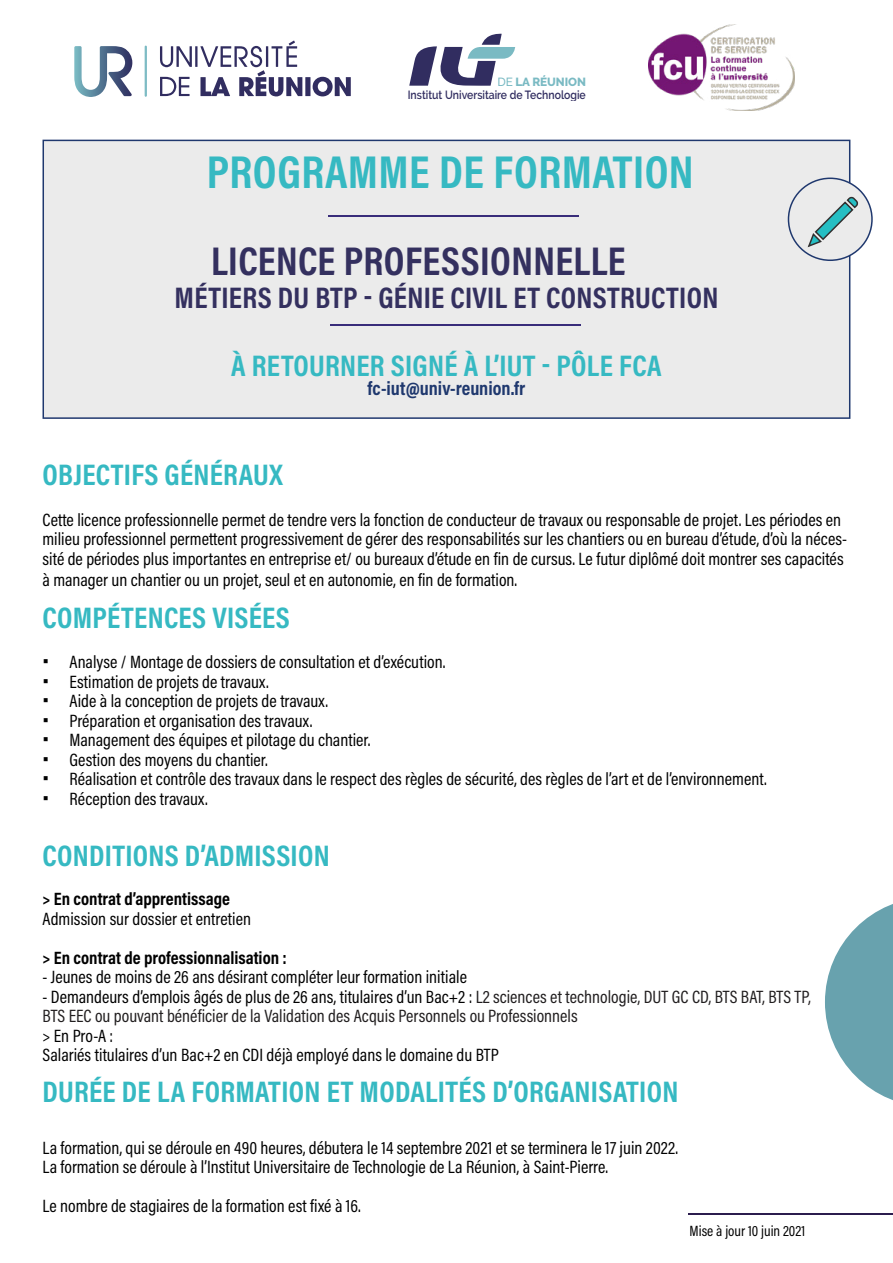
<style>
.page{position:relative;width:893px;height:1263px;background:#fff}
.page>*{position:absolute;margin:0;border:0;box-sizing:border-box;transform-origin:0 0}
.t1{font:700 46.5px "Acumin Pro Cond";letter-spacing:.01em;color:#36b9c2}
.t2{font:700 40.5px "Acumin Pro Cond";letter-spacing:.01em;color:#34305f}
.t3{font:700 30px "Acumin Pro Cond";letter-spacing:.01em;color:#36b9c2}
.t4{font:700 30px "Acumin Pro Cond";letter-spacing:.01em;color:#34305f}
.t5{font:700 19.5px "Acumin Pro Cond";color:#1f386e}
.t6{font:18px/20px "Acumin Pro Cond";color:#000}
.t7{font:18px/19.5px "Acumin Pro Cond";color:#211e1f}
.t8{font:700 18px "Acumin Pro Cond";color:#000}
.t9{font:15px "Acumin Pro Cond";color:#000}
.t10{font:600 11.85px "Raleway";color:#312d60;scale:.88 1}
.t11{font:800 11.7px "Raleway";letter-spacing:-.005em;color:#7abac3}
.s1{font-weight:500}
.s2{font-size:27px}
.s3{color:#000}
</style>
<div class="page">
<div style="left:43px;top:140px;width:807px;height:278px;background:#ebebeb"></div>
<div style="left:43px;top:140px;width:807px;height:279px;border:2px solid #1f386e"></div>
<div style="left:788px;top:178px;width:85px;height:83px;background:#ebebeb;border:2px solid #1f386e;border-radius:50%"></div>
<svg style="left:807px;top:196px;width:53px;height:52px"></svg>
<svg style="left:825px;top:904px;width:68px;height:196px"></svg>
<hr style="left:330px;top:324px;width:250px;height:2px;background:#392d7a">
<hr style="left:689px;top:1213px;width:204px;height:1px;background:#2b1c4e">
<hr style="left:328px;top:215px;width:251px;height:2px;background:#392d7a">
<svg style="left:409px;top:33px;width:106px;height:53px"></svg>
<svg style="left:74px;top:46px;width:58px;height:51px"></svg>
<svg style="left:160px;top:46px;width:32px;height:21px"></svg>
<hr style="left:195px;top:46px;width:2px;height:21px;background:#312d60">
<svg style="left:200px;top:41px;width:102px;height:55px"></svg>
<div style="left:305px;top:77px;width:5px;height:19px;background:#312d60"></div>
<svg style="left:313px;top:77px;width:38px;height:19px"></svg>
<svg style="left:160px;top:77px;width:30px;height:19px"></svg>
<div style="left:145px;top:46px;width:1px;height:50px;border:1px solid #7abac3"></div>
<img style="left:648px;top:24px;width:146px;height:86px">
<p class="t11" style="left:497px;top:75px;width:90px"><span class="s1">DE</span> LA RÉUNION</p>
<p class="t10" style="left:408px;top:88px;width:204px">Institut Universitaire de Technologie</p>
<h1 class="t1" style="left:207px;top:141px;width:488px">PROGRAMME DE FORMATION</h1>
<h2 class="t2" style="left:211px;top:234px;width:416px">LICENCE PROFESSIONNELLE</h2>
<h3 class="t4" style="left:175px;top:278px;width:545px">MÉTIERS DU BTP - GÉNIE CIVIL ET CONSTRUCTION</h3>
<h3 class="t3" style="left:231px;top:345px;width:432px">À RETOURNER SIGNÉ À L’IUT - PÔLE FCA</h3>
<p class="t5" style="left:368px;top:375px;width:159px">fc-iut@univ-reunion.fr</p>
<h3 class="t3" style="left:43px;top:455px;width:242px">OBJECTIFS GÉNÉRAUX</h3>
<p class="t6" style="left:43px;top:509px;width:806px">Cette licence professionnelle permet de tendre vers la fonction de conducteur de travaux ou responsable de projet. Les périodes en milieu professionnel permettent progressivement de gérer des responsabilités sur les chantiers ou en bureau d’étude, d’où la néces&shy;sité de périodes plus importantes en entreprise et/ ou bureaux d’étude en fin de cursus. Le futur diplômé doit montrer ses capacités à manager un chantier ou un projet, seul et en autonomie, en fin de formation.</p>
<h3 class="t3" style="left:43px;top:598px;width:249px">COMPÉTENCES VISÉES</h3>
<p class="t6" style="left:43px;top:652px;width:404px"><span class="s2">•</span> Analyse / Montage de dossiers de consultation et d’exécution.</p>
<p class="t6" style="left:43px;top:671px;width:228px"><span class="s2">•</span> Estimation de projets de travaux.</p>
<p class="t6" style="left:43px;top:691px;width:287px"><span class="s2">•</span> Aide à la conception de projets de travaux.</p>
<p class="t6" style="left:43px;top:710px;width:271px"><span class="s2">•</span> Préparation et organisation des travaux.</p>
<p class="t6" style="left:43px;top:730px;width:329px"><span class="s2">•</span> Management des équipes et pilotage du chantier.</p>
<p class="t6" style="left:43px;top:749px;width:227px"><span class="s2">•</span> Gestion des moyens du chantier.</p>
<p class="t6" style="left:43px;top:769px;width:726px"><span class="s2">•</span> Réalisation et contrôle des travaux dans le respect des règles de sécurité, des règles de l’art et de l’environnement.</p>
<p class="t6" style="left:43px;top:788px;width:167px"><span class="s2">•</span> Réception des travaux.</p>
<h3 class="t3" style="left:43px;top:836px;width:289px">CONDITIONS D’ADMISSION</h3>
<p class="t8" style="left:43px;top:887px;width:189px">&gt; En contrat d’apprentissage</p>
<p class="t6" style="left:43px;top:908px;width:210px">Admission sur dossier et entretien</p>
<p class="t8" style="left:43px;top:946px;width:246px">&gt; En contrat de professionnalisation :</p>
<p class="t6" style="left:43px;top:967px;width:426px">- Jeunes de moins de 26 ans désirant compléter leur formation initiale</p>
<p class="t7" style="left:43px;top:986px;width:770px"><span class="s3">- Demandeurs d’emplois âgés de plus de 26 ans, titulaires d’un Bac+2 :</span> L2 sciences et technologie, DUT GC CD, BTS BAT, BTS TP,<br>BTS EEC ou pouvant bénéficier de la Validation des Acquis Personnels ou Professionnels</p>
<p class="t6" style="left:43px;top:1025px;width:458px;line-height:19.5px">&gt; En Pro-A :<br>Salariés titulaires d’un Bac+2 en CDI déjà employé dans le domaine du BTP</p>
<h3 class="t3" style="left:43px;top:1072px;width:637px">DURÉE DE LA FORMATION ET MODALITÉS D’ORGANISATION</h3>
<p class="t6" style="left:43px;top:1137px;width:637px;line-height:19.5px">La formation, qui se déroule en 490 heures, débutera le 14 septembre 2021 et se terminera le 17 juin 2022.<br>La formation se déroule à l’Institut Universitaire de Technologie de La Réunion, à Saint-Pierre.</p>
<p class="t6" style="left:43px;top:1196px;width:320px">Le nombre de stagiaires de la formation est fixé à 16.</p>
<p class="t9" style="left:690px;top:1221px;width:117px">Mise à jour 10 juin 2021</p>
</div>
